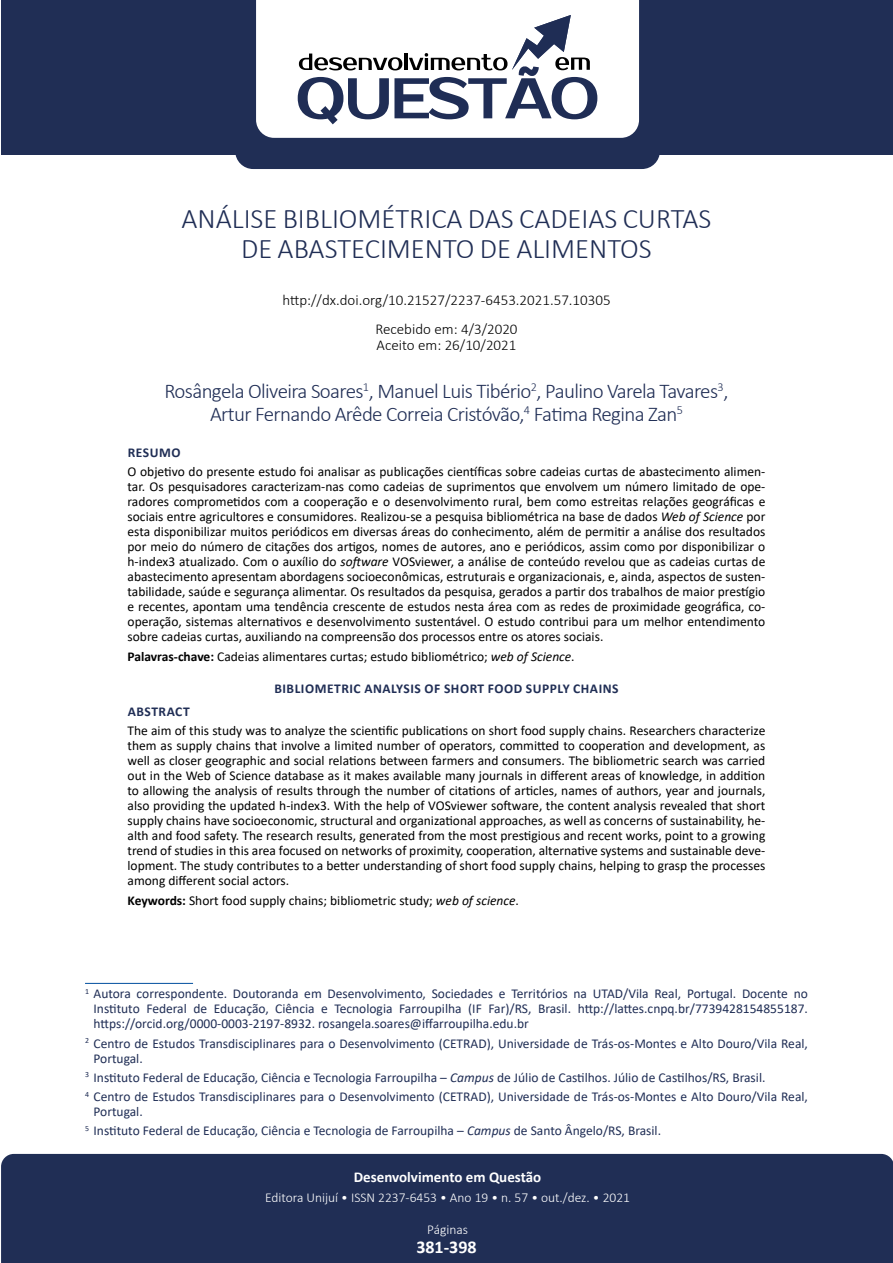
<style>
.page{position:relative;width:893px;height:1263px;background:#fff}
.page>*{position:absolute;margin:0;border:0;box-sizing:border-box;transform-origin:0 0}
.t1{font:300 28.5px/30px "Calibri";color:#202e55;text-align:center}
.t2{font:300 21px/22.5px "Calibri";letter-spacing:-.03em;color:#202e55;text-align:center}
.t3{font:700 18px "Calibri";color:#fff}
.t4{font:300 15px/29.2px "Calibri";color:#000;text-align:center}
.t5{font:700 15px "Calibri";color:#fff}
.t6{font:13.5px/15px "Calibri";color:#000;text-align:justify}
.t7{font:13.5px/15px "Calibri";color:#202e55}
.t8{font:300 13.5px "Calibri";color:#fff}
.t9{font:700 13.5px "Calibri";letter-spacing:.04em;color:#202e55}
.s1{font-style:italic}
.s2{font-weight:700}
</style>
<div class="page">
<div style="left:1px;top:0;width:892px;height:154px;background:#202e55"></div>
<div style="left:235px;top:0;width:425px;height:169px;background:#202e55;border-radius:18px"></div>
<div style="left:256px;top:0;width:383px;height:138px;background:#fff"></div>
<svg style="left:298px;top:15px;width:299px;height:109px"></svg>
<div style="left:1px;top:1154px;width:892px;height:109px;background:#202e55"></div>
<hr style="left:85px;top:983px;width:108px;height:1px;background:#004f9f">
<h1 class="t1" style="left:182px;top:203px;width:531px">ANÁLISE BIBLIOMÉTRICA DAS CADEIAS CURTAS<br>DE ABASTECIMENTO DE ALIMENTOS</h1>
<p class="t4" style="left:282px;top:285px;width:330px">http://dx.doi.org/10.21527/2237-6453.2021.57.10305<br>Recebido em: 4/3/2020</p>
<p class="t4" style="left:377px;top:331px;width:141px">Aceito em: 26/10/2021</p>
<h2 class="t2" style="left:164px;top:380px;width:565px">Rosângela Oliveira Soares<sup>1</sup>, Manuel Luis Tibério<sup>2</sup>, Paulino Varela Tavares<sup>3</sup>,<br>Artur Fernando Arêde Correia Cristóvão,<sup>4</sup> Fatima Regina Zan<sup>5</sup></h2>
<p class="t9" style="left:128px;top:443px;width:54px">RESUMO</p>
<p class="t6" style="left:128px;top:464px;width:639px">O objetivo do presente estudo foi analisar as publicações científicas sobre cadeias curtas de abastecimento alimen&shy;tar. Os pesquisadores caracterizam-nas como cadeias de suprimentos que envolvem um número limitado de ope&shy;radores comprometidos com a cooperação e o desenvolvimento rural, bem como estreitas relações geográficas e sociais entre agricultores e consumidores. Realizou-se a pesquisa bibliométrica na base de dados <span class="s1">Web of Science</span> por esta disponibilizar muitos periódicos em diversas áreas do conhecimento, além de permitir a análise dos resultados por meio do número de citações dos artigos, nomes de autores, ano e periódicos, assim como por disponibilizar o h-index3 atualizado. Com o auxílio do <span class="s1">software</span> VOSviewer, a análise de conteúdo revelou que as cadeias curtas de abastecimento apresentam abordagens socioeconômicas, estruturais e organizacionais, e, ainda, aspectos de susten&shy;tabilidade, saúde e segurança alimentar. Os resultados da pesquisa, gerados a partir dos trabalhos de maior prestígio e recentes, apontam uma tendência crescente de estudos nesta área com as redes de proximidade geográfica, co&shy;operação, sistemas alternativos e desenvolvimento sustentável. O estudo contribui para um melhor entendimento sobre cadeias curtas, auxiliando na compreensão dos processos entre os atores sociais.</p>
<p class="t6" style="left:128px;top:648px;width:449px"><span class="s2">Palavras-chave:</span> Cadeias alimentares curtas; estudo bibliométrico; <span class="s1">web of Science</span>.</p>
<p class="t9" style="left:274px;top:679px;width:346px">BIBLIOMETRIC ANALYSIS OF SHORT FOOD SUPPLY CHAINS</p>
<p class="t9" style="left:128px;top:702px;width:63px">ABSTRACT</p>
<p class="t6" style="left:128px;top:723px;width:639px">The aim of this study was to analyze the scientific publications on short food supply chains. Researchers characterize them as supply chains that involve a limited number of operators, committed to cooperation and development, as well as closer geographic and social relations between farmers and consumers. The bibliometric search was carried out in the Web of Science database as it makes available many journals in different areas of knowledge, in addition to allowing the analysis of results through the number of citations of articles, names of authors, year and journals, also providing the updated h-index3. With the help of VOSviewer software, the content analysis revealed that short supply chains have socioeconomic, structural and organizational approaches, as well as concerns of sustainability, he&shy;alth and food safety. The research results, generated from the most prestigious and recent works, point to a growing trend of studies in this area focused on networks of proximity, cooperation, alternative systems and sustainable deve&shy;lopment. The study contributes to a better understanding of short food supply chains, helping to grasp the processes among different social actors.</p>
<p class="t6" style="left:128px;top:892px;width:393px"><span class="s2">Keywords:</span> Short food supply chains; bibliometric study; <span class="s1">web of science</span>.</p>
<p class="t7" style="left:94px;top:986px;width:716px;text-align:justify;text-indent:-8px"><sup>1</sup> Autora correspondente. Doutoranda em Desenvolvimento, Sociedades e Territórios na UTAD/Vila Real, Portugal. Docente no Instituto Federal de Educação, Ciência e Tecnologia Farroupilha (IF Far)/RS, Brasil. http://lattes.cnpq.br/7739428154855187. https://orcid.org/0000-0003-2197-8932. rosangela.soares@iffarroupilha.edu.br</p>
<p class="t7" style="left:94px;top:1035px;width:716px;text-indent:-9px"><sup>2</sup> Centro de Estudos Transdisciplinares para o Desenvolvimento (CETRAD), Universidade de Trás-os-Montes e Alto Douro/Vila Real,<br>Portugal.</p>
<p class="t7" style="left:85px;top:1067px;width:724px;line-height:19.2px"><sup>3</sup> Instituto Federal de Educação, Ciência e Tecnologia Farroupilha – <span class="s1">Campus</span> de Júlio de Castilhos. Júlio de Castilhos/RS, Brasil.<br><sup>4</sup> Centro de Estudos Transdisciplinares para o Desenvolvimento (CETRAD), Universidade de Trás-os-Montes e Alto Douro/Vila Real,</p>
<p class="t7" style="left:85px;top:1102px;width:578px;line-height:19.2px;text-indent:9px">Portugal.<br><sup>5</sup> Instituto Federal de Educação, Ciência e Tecnologia de Farroupilha – <span class="s1">Campus</span> de Santo Ângelo/RS, Brasil.</p>
<p class="t5" style="left:354px;top:1167px;width:189px">Desenvolvimento em Questão</p>
<p class="t8" style="left:265px;top:1189px;width:367px">Editora Unijuí • ISSN 2237-6453 • Ano 19 • n. 57 • out./dez. • 2021</p>
<p class="t8" style="left:427px;top:1221px;width:42px">Páginas</p>
<h3 class="t3" style="left:416px;top:1234px;width:62px">381-398</h3>
</div>
